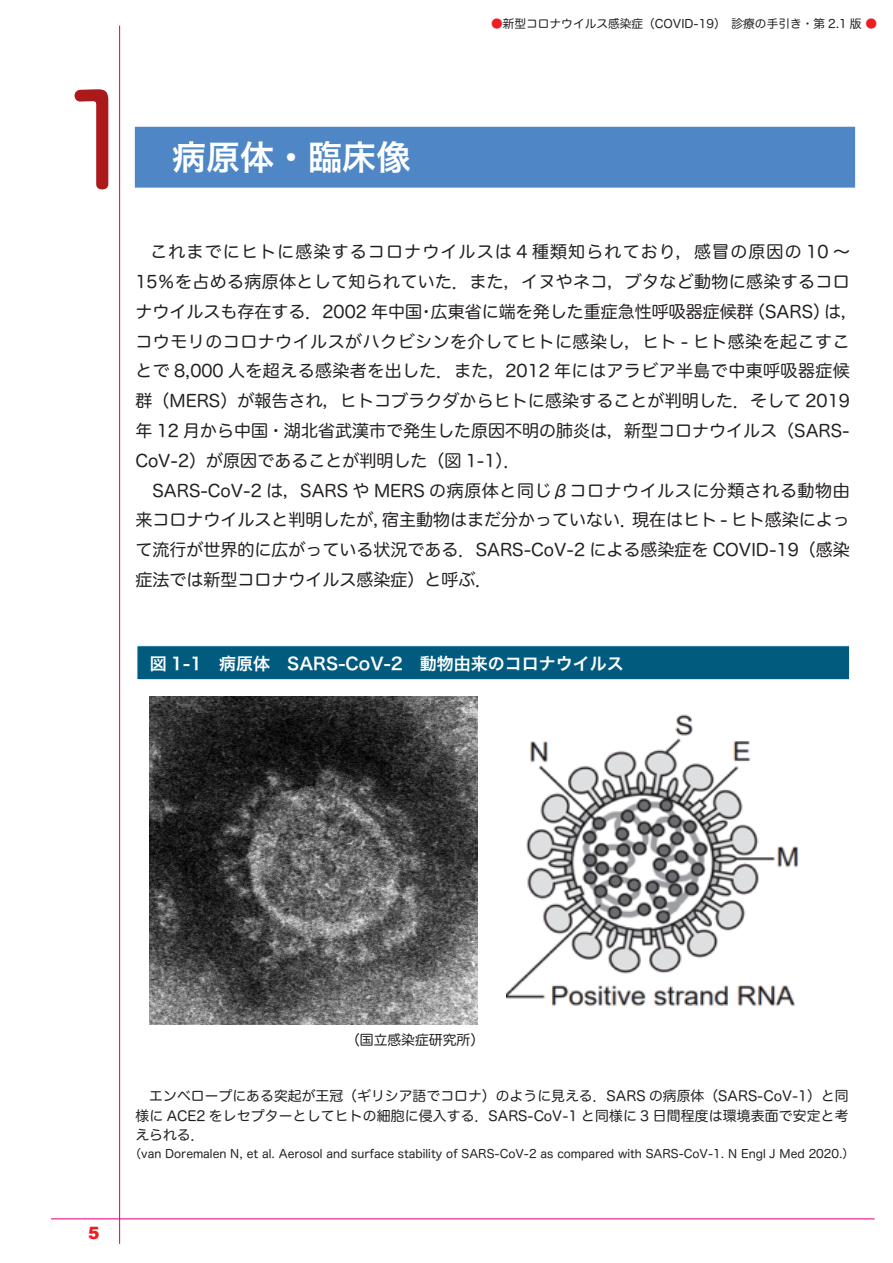
<style>
.page{position:relative;width:893px;height:1263px;background:#fff}
.page>*{position:absolute;margin:0;border:0;box-sizing:border-box;transform-origin:0 0}
.t1{font:127.5px "Hira Maru Pro N W4";color:#ab191d}
.t2{font:34.05px "Hira Kaku Pro W6";color:#fff}
.t3{font:16.95px/29.7px "Hira Maru Pro N W4";color:#231f20}
.t4{font:16.95px/29.7px "Hira Maru Pro N W4";letter-spacing:.025em;color:#231f20}
.t5{font:16.95px/29.7px "Hira Maru Pro N W4";letter-spacing:.03em;color:#231f20;text-align:right}
.t6{font:16.95px "Hira Maru Pro N W4";letter-spacing:.02em;color:#231f20}
.t7{font:16.95px "Hira Maru Pro N W4";letter-spacing:.065em;color:#231f20}
.t8{font:16.95px "Hiragino Sans W6";color:#fff}
.t9{font:900 16.95px "Arial";color:#ee1d23}
.t10{font:13.8px/19.2px "Hira Maru Pro N W4";letter-spacing:.015em;color:#231f20;text-align:justify}
.t11{font:11.7px "Hira Maru Pro N W4";color:#231f20}
.s1{color:#ee1d23}
</style>
<div class="page">
<hr style="left:119px;top:26px;width:1px;height:1218px;background:#ed028c">
<hr style="left:51px;top:1218px;width:823px;height:1px;background:#ed028c">
<div style="left:135px;top:127px;width:720px;height:60px;background:#4f87c6"></div>
<div style="left:136px;top:127px;width:718px;height:60px;border:1px solid #4f87c6"></div>
<img style="left:506px;top:714px;width:293px;height:292px">
<div style="left:137px;top:645px;width:713px;height:35px;background:#005b7f;border:1px solid #fff"></div>
<img style="left:149px;top:697px;width:328px;height:328px">
<p class="t1" style="left:36px;top:29px;width:129px">１</p>
<p class="t2" style="left:172px;top:127px;width:240px">病原体・臨床像</p>
<p class="t11" style="left:468px;top:13px;width:411px"><span class="s1">　　●</span>新型コロナウイルス感染症（COVID-19）　診療の手引き・第 2.1 版 <span class="s1">●</span></p>
<p class="t7" style="left:150px;top:237px;width:701px">これまでにヒトに感染するコロナウイルスは 4 種類知られており，感冒の原因の 10 ~</p>
<p class="t6" style="left:135px;top:267px;width:716px">15％を占める病原体として知られていた．また，イヌやネコ，ブタなど動物に感染するコロ</p>
<p class="t3" style="left:824px;top:296px;width:36px">は，</p>
<p class="t3" style="left:748px;top:296px;width:84px">（SARS）</p>
<p class="t4" style="left:135px;top:296px;width:716px">ナウイルスも存在する．2002 年中国<br>コウモリのコロナウイルスがハクビシンを介してヒトに感染し，ヒト - ヒト感染を起こすことで 8,000 人を超える感染者を出した．また，2012 年にはアラビア半島で中東呼吸器症候群（MERS）が報告され，ヒトコブラクダからヒトに感染することが判明した．そして 2019</p>
<p class="t3" style="left:431px;top:296px;width:325px">広東省に端を発した重症急性呼吸器症候群</p>
<p class="t3" style="left:418px;top:296px;width:19px">・</p>
<p class="t3" style="left:135px;top:415px;width:716px">年 12 月から中国・湖北省武漢市で発生した原因不明の肺炎は，新型コロナウイルス（SARS-</p>
<p class="t3" style="left:135px;top:444px;width:387px">CoV-2）が原因であることが判明した（図 1-1 ．(</p>
<p class="t5" style="left:135px;top:474px;width:716px">　SARS-CoV-2 は，SARS や MERS の病原体と同じβコロナウイルスに分類される動物由現在はヒト - ヒト感染によっ</p>
<p class="t3" style="left:135px;top:504px;width:716px">来コロナウイルスと判明したが，<br>て流行が世界的に広がっている状況である．SARS-CoV-2 による感染症を COVID-19（感染症法では新型コロナウイルス感染症）と呼ぶ．</p>
<p class="t3" style="left:382px;top:504px;width:257px">宿主動物はまだ分かっていない．</p>
<p class="t8" style="left:150px;top:648px;width:476px">図 1-1　病原体　SARS-CoV-2　動物由来のコロナウイルス</p>
<p class="t9" style="left:88px;top:1221px;width:13px">5</p>
<p class="t10" style="left:346px;top:1029px;width:140px">（国立感染症研究所(</p>
<p class="t10" style="left:135px;top:1086px;width:715px">　エンベロープにある突起が王冠（ギリシア語でコロナ）のように見える．SARS の病原体（SARS-CoV-1）と同様に ACE2 をレセプターとしてヒトの細胞に侵入する．SARS-CoV-1 と同様に 3 日間程度は環境表面で安定と考えられる．</p>
<p class="t11" style="left:130px;top:1143px;width:726px">（van Doremalen N, et al. Aerosol and surface stability of SARS-CoV-2 as compared with SARS-CoV-1. N Engl J Med 2020.(</p>
</div>
